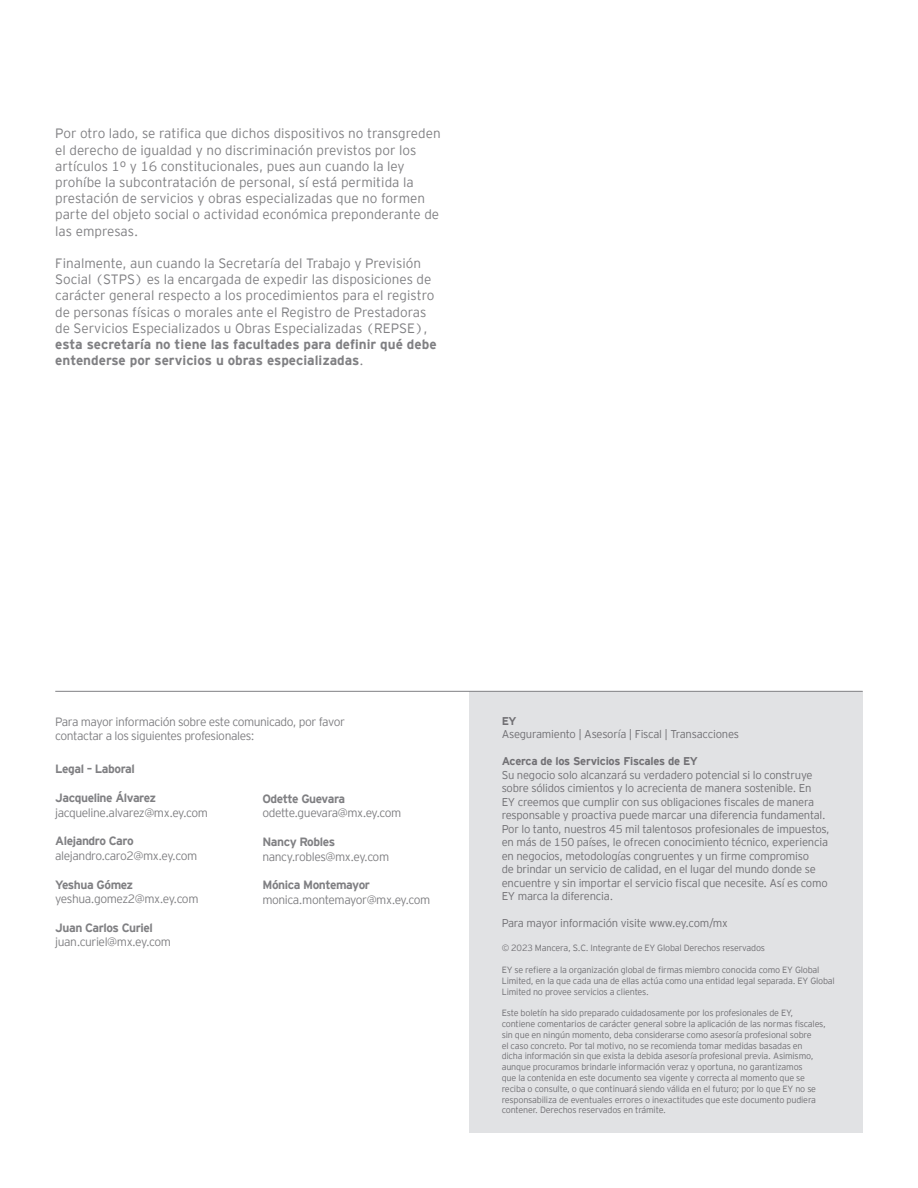
<style>
.page{position:relative;width:918px;height:1188px;background:#fff}
.page>*{position:absolute;margin:0;border:0;box-sizing:border-box;transform-origin:0 0}
.t1{font:300 13.5px/16.2px "EY Interstate";color:#808083}
.t2{font:300 12px/14.4px "EY Interstate";letter-spacing:-.035em;color:#808083}
.t3{font:700 12px "EY Interstate";letter-spacing:-.035em;color:#808083}
.t4{font:300 11.25px/13.5px "EY Interstate";letter-spacing:-.02em;color:#717074}
.t5{font:700 11.25px "EY Interstate";letter-spacing:-.02em;color:#717074}
.t6{font:300 9px/10.8px "EY Interstate";letter-spacing:-.02em;color:#717074}
.s1{font-weight:700}
</style>
<div class="page">
<div style="left:470px;top:691px;width:393px;height:442px;background:#e1e2e4"></div>
<hr style="left:55px;top:691px;width:808px;height:1px;background:#808083">
<p class="t1" style="left:55px;top:125px;width:387px">Por otro lado, se ratifica que dichos dispositivos no transgreden el derecho de igualdad y no discriminación previstos por los artículos 1º y 16 constitucionales, pues aun cuando la ley prohíbe la subcontratación de personal, sí está permitida la prestación de servicios y obras especializadas que no formen parte del objeto social o actividad económica preponderante de las empresas.</p>
<p class="t1" style="left:55px;top:255px;width:383px">Finalmente, aun cuando la Secretaría del Trabajo y Previsión Social (STPS) es la encargada de expedir las disposiciones de carácter general respecto a los procedimientos para el registro de personas físicas o morales ante el Registro de Prestadoras de Servicios Especializados u Obras Especializadas (REPSE), <span class="s1">esta secretaría no tiene las facultades para definir qué debe entenderse por servicios u obras especializadas</span>.</p>
<p class="t2" style="left:55px;top:715px;width:291px">Para mayor información sobre este comunicado, por favor contactar a los siguientes profesionales:</p>
<p class="t3" style="left:55px;top:762px;width:81px">Legal – Laboral</p>
<p class="t3" style="left:55px;top:791px;width:102px">Jacqueline Álvarez</p>
<p class="t2" style="left:55px;top:805px;width:154px">jacqueline.alvarez@mx.ey.com</p>
<p class="t3" style="left:55px;top:834px;width:80px">Alejandro Caro</p>
<p class="t2" style="left:55px;top:848px;width:143px">alejandro.caro2@mx.ey.com</p>
<p class="t3" style="left:55px;top:878px;width:80px">Yeshua Gómez</p>
<p class="t2" style="left:55px;top:891px;width:145px">yeshua.gomez2@mx.ey.com</p>
<p class="t3" style="left:55px;top:921px;width:99px">Juan Carlos Curiel</p>
<p class="t2" style="left:55px;top:935px;width:117px">juan.curiel@mx.ey.com</p>
<p class="t3" style="left:262px;top:792px;width:84px">Odette Guevara</p>
<p class="t2" style="left:262px;top:806px;width:141px">odette.guevara@mx.ey.com</p>
<p class="t3" style="left:262px;top:835px;width:74px">Nancy Robles</p>
<p class="t2" style="left:262px;top:849px;width:128px">nancy.robles@mx.ey.com</p>
<p class="t3" style="left:262px;top:878px;width:109px">Mónica Montemayor</p>
<p class="t2" style="left:262px;top:892px;width:169px">monica.montemayor@mx.ey.com</p>
<p class="t5" style="left:502px;top:714px;width:16px">EY</p>
<p class="t4" style="left:502px;top:727px;width:239px">Aseguramiento | Asesoría | Fiscal | Transacciones</p>
<p class="t5" style="left:502px;top:755px;width:198px">Acerca de los Servicios Fiscales de EY</p>
<p class="t4" style="left:502px;top:768px;width:330px">Su negocio solo alcanzará su verdadero potencial si lo construye sobre sólidos cimientos y lo acrecienta de manera sostenible. En<br>EY creemos que cumplir con sus obligaciones fiscales de manera responsable y proactiva puede marcar una diferencia fundamental.<br>Por lo tanto, nuestros 45 mil talentosos profesionales de impuestos, en más de 150 países, le ofrecen conocimiento técnico, experiencia en negocios, metodologías congruentes y un firme compromiso<br>de brindar un servicio de calidad, en el lugar del mundo donde se encuentre y sin importar el servicio fiscal que necesite. Así es como EY marca la diferencia.</p>
<p class="t4" style="left:502px;top:916px;width:228px">Para mayor información visite www.ey.com/mx</p>
<p class="t6" style="left:502px;top:943px;width:265px">© 2023 Mancera, S.C. Integrante de EY Global Derechos reservados</p>
<p class="t6" style="left:502px;top:964px;width:335px">EY se refiere a la organización global de firmas miembro conocida como EY Global<br>Limited, en la que cada una de ellas actúa como una entidad legal separada. EY Global<br>Limited no provee servicios a clientes.</p>
<p class="t6" style="left:502px;top:1007px;width:326px">Este boletín ha sido preparado cuidadosamente por los profesionales de EY, contiene comentarios de carácter general sobre la aplicación de las normas fiscales, sin que en ningún momento, deba considerarse como asesoría profesional sobre<br>el caso concreto. Por tal motivo, no se recomienda tomar medidas basadas en dicha información sin que exista la debida asesoría profesional previa. Asimismo, aunque procuramos brindarle información veraz y oportuna, no garantizamos<br>que la contenida en este documento sea vigente y correcta al momento que se reciba o consulte, o que continuará siendo válida en el futuro; por lo que EY no se responsabiliza de eventuales errores o inexactitudes que este documento pudiera contener. Derechos reservados en trámite.</p>
</div>
